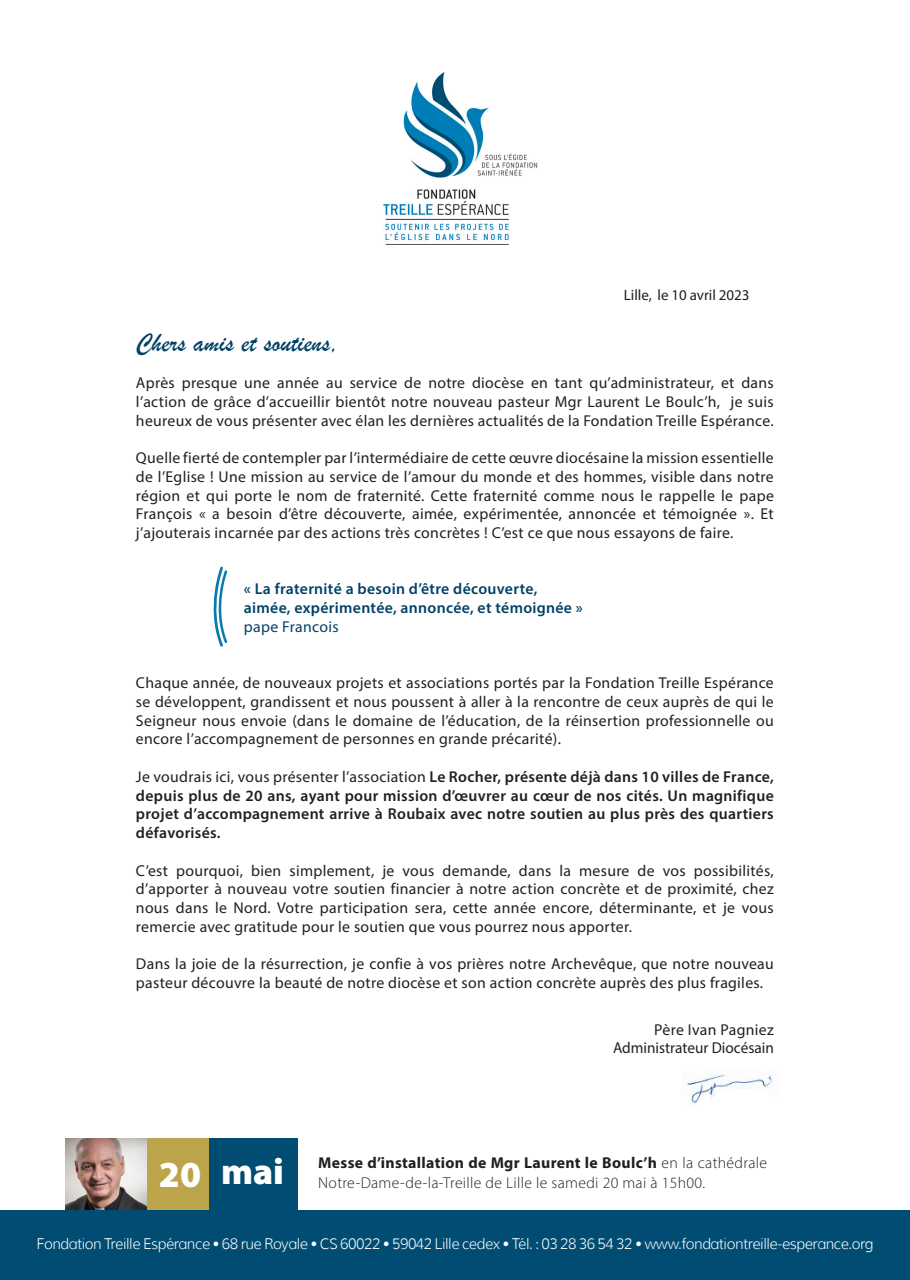
<style>
.page{position:relative;width:910px;height:1280px;background:#fff}
.page>*{position:absolute;margin:0;border:0;box-sizing:border-box;transform-origin:0 0}
.t1{font:900 36.9px "Myriad Pro";color:#fff}
.t2{font:27px "Brush Script";color:#004266}
.t3{font:15.75px/18.8px "Myriad Pro";letter-spacing:.02em;color:#231f20;text-align:justify}
.t4{font:600 15.75px/18.8px "Myriad Pro";letter-spacing:.02em;color:#231f20;text-align:justify}
.t5{font:600 15.75px "Myriad Pro";letter-spacing:.02em;color:#004266}
.t6{font:700 15.75px "Myriad Pro";letter-spacing:.02em;color:#231f20}
.t7{font:300 15.75px "Myriad Pro";letter-spacing:.02em;color:#231f20}
.t8{font:15.75px "Myriad Pro";color:#231f20}
.t9{font:15.75px "Myriad Pro";letter-spacing:.02em;color:#004266}
.t10{font:300 15px "Muli";letter-spacing:-.03em;color:#fff;scale:.96 1}
.t11{font:15px "Myriad Pro";color:#231f20}
.s1{font-weight:400}
.s2{font-weight:300}
</style>
<div class="page">
<img style="left:65px;top:1138px;width:82px;height:72px">
<div style="left:147px;top:1138px;width:62px;height:74px;background:#bba44a"></div>
<div style="left:209px;top:1138px;width:89px;height:73px;background:#004c72"></div>
<div style="left:0;top:1210px;width:910px;height:70px;background:#004c72"></div>
<img style="left:383px;top:72px;width:155px;height:169px">
<svg style="left:213px;top:566px;width:15px;height:81px"></svg>
<img style="left:686px;top:1074px;width:87px;height:31px">
<p class="t11" style="left:624px;top:286px;width:127px">Lille, le 10 avril 2023</p>
<p class="t2" style="left:136px;top:326px;width:207px">Chers amis et soutiens,</p>
<p class="t3" style="left:136px;top:373px;width:639px">Après presque une année au service de notre diocèse en tant qu’administrateur, et dans l’action de grâce d’accueillir bientôt notre nouveau pasteur Mgr Laurent Le Boulc’h, je suis heureux de vous présenter avec élan les dernières actualités de la Fondation Treille Espérance.</p>
<p class="t3" style="left:136px;top:448px;width:639px">Quelle fierté de contempler par l’intermédiaire de cette œuvre diocésaine la mission essentielle de l’Eglise ! Une mission au service de l’amour du monde et des hommes, visible dans notre région et qui porte le nom de fraternité. Cette fraternité comme nous le rappelle le pape François « a besoin d’être découverte, aimée, expérimentée, annoncée et témoignée ». Et j’ajouterais incarnée par des actions très concrètes ! C’est ce que nous essayons de faire.</p>
<p class="t5" style="left:244px;top:579px;width:295px">« La fraternité a besoin d’être découverte,</p>
<p class="t5" style="left:244px;top:598px;width:340px">aimée, expérimentée, annoncée, et témoignée »</p>
<p class="t9" style="left:244px;top:617px;width:96px">pape Francois</p>
<p class="t3" style="left:136px;top:673px;width:639px">Chaque année, de nouveaux projets et associations portés par la Fondation Treille Espérance se développent, grandissent et nous poussent à aller à la rencontre de ceux auprès de qui le Seigneur nous envoie (dans le domaine de l’éducation, de la réinsertion professionnelle ou encore l’accompagnement de personnes en grande précarité).</p>
<p class="t4" style="left:136px;top:767px;width:639px"><span class="s1">Je voudrais ici, vous présenter l’association</span> Le Rocher, présente déjà dans 10 villes de France, depuis plus de 20 ans, ayant pour mission d’œuvrer au cœur de nos cités. Un magnifique projet d’accompagnement arrive à Roubaix avec notre soutien au plus près des quartiers défavorisés.</p>
<p class="t3" style="left:136px;top:861px;width:639px">C’est pourquoi, bien simplement, je vous demande, dans la mesure de vos possibilités, d’apporter à nouveau votre soutien financier à notre action concrète et de proximité, chez nous dans le Nord. Votre participation sera, cette année encore, déterminante, et je vous remercie avec gratitude pour le soutien que vous pourrez nous apporter.</p>
<p class="t3" style="left:136px;top:954px;width:639px">Dans la joie de la résurrection, je confie à vos prières notre Archevêque, que notre nouveau pasteur découvre la beauté de notre diocèse et son action concrète auprès des plus fragiles.</p>
<p class="t3" style="left:654px;top:1020px;width:121px">Père Ivan Pagniez</p>
<p class="t8" style="left:613px;top:1038px;width:162px">Administrateur Diocésain</p>
<p class="t1" style="left:159px;top:1149px;width:44px">20</p>
<p class="t1" style="left:221px;top:1147px;width:65px">mai</p>
<p class="t6" style="left:318px;top:1153px;width:450px">Messe d’installation de Mgr Laurent le Boulc’h <span class="s2">en la cathédrale</span></p>
<p class="t7" style="left:318px;top:1173px;width:388px">Notre-Dame-de-la-Treille de Lille le samedi 20 mai à 15h00.</p>
<p class="t10" style="left:37px;top:1234px;width:873px">Fondation Treille Espérance • 68 rue Royale • CS 60022 • 59042 Lille cedex • Tél. : 03 28 36 54 32 • www.fondationtreille-esperance.org</p>
</div>
